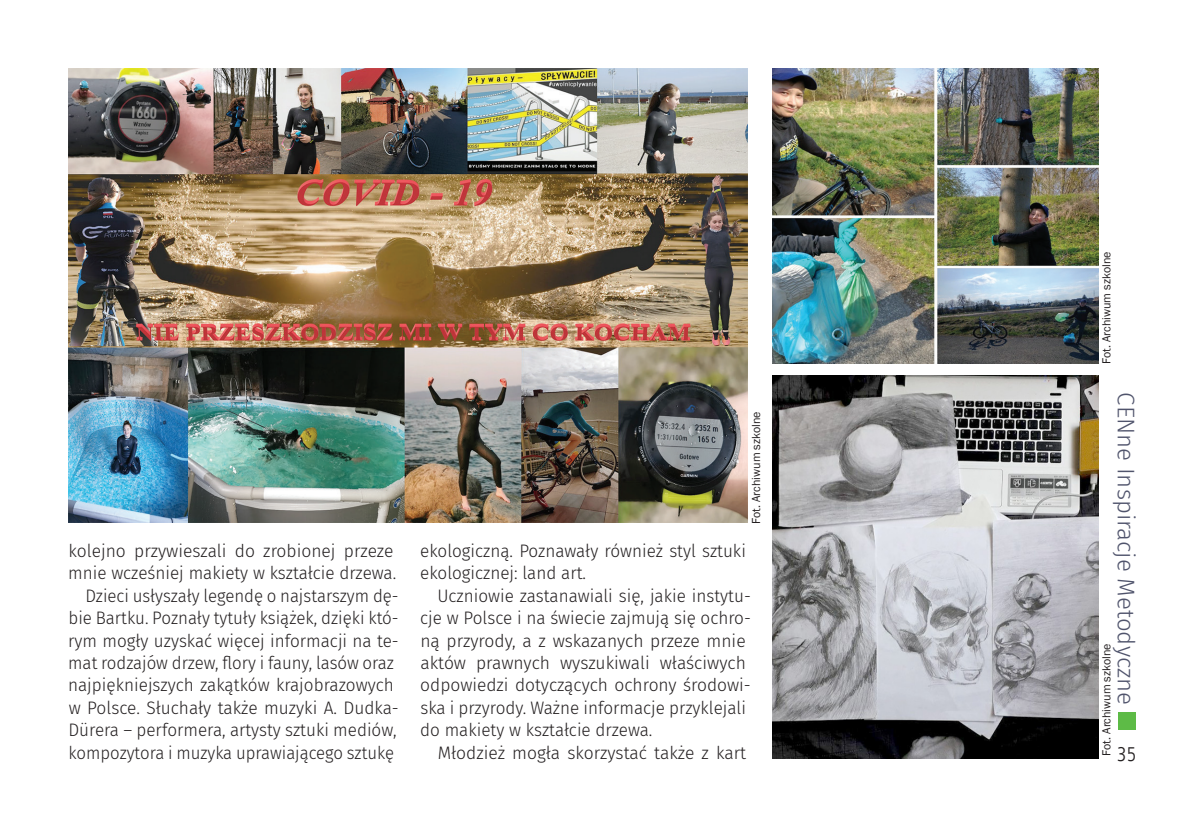
<style>
.page{position:relative;width:1191px;height:840px;background:#fff}
.page>*{position:absolute;margin:0;border:0;box-sizing:border-box;transform-origin:0 0}
.t1{font:300 24px "Fira Sans";color:#50546c}
.t2{font:20px "Humnst 777 Lt Cn EU";color:#231f20}
.TEXT{font:300 18px/22.4px "Fira Sans";color:#231f20;scale:.95 1}
.TEXT-2{font:300 18px/22.4px "Fira Sans";color:#231f20;scale:.94 1}
.TEXT-3{font:300 18px/22.4px "Fira Sans";color:#231f20}
.t3{font:12px "Franklin Gothic";color:#231f20}
</style>
<div class="page">
<img style="left:68px;top:68px;width:679px;height:454px">
<img style="left:772px;top:375px;width:326px;height:383px">
<img style="left:772px;top:68px;width:326px;height:295px">
<div style="left:1117px;top:711px;width:18px;height:18px;background:#5dbb46"></div>
<p class="TEXT-3" style="left:68px;top:539px;width:329px">kolejno przywieszali do zrobionej przeze mnie wcześniej makiety w kształcie drzewa.</p>
<p class="TEXT-2" style="left:68px;top:584px;width:353px;text-indent:17px">Dzieci usłyszały legendę o najstarszym dę&shy;bie Bartku. Poznały tytuły książek, dzięki któ&shy;rym mogły uzyskać więcej informacji na te&shy;mat rodzajów drzew, flory i fauny, lasów oraz najpiękniejszych zakątków krajobrazowych w Polsce. Słuchały także muzyki A. Dudka-Dürera – performera, artysty sztuki mediów, kompozytora i muzyka uprawiającego sztukę</p>
<p class="t3" style="left:749px;top:523px;width:114px;rotate:-90deg">Fot. Archiwum szkolne</p>
<p class="TEXT" style="left:420px;top:539px;width:344px">ekologiczną. Poznawały również styl sztuki ekologicznej: land art.</p>
<p class="TEXT" style="left:420px;top:584px;width:350px;text-indent:17px">Uczniowie zastanawiali się, jakie instytu&shy;cje w Polsce i na świecie zajmują się ochro&shy;ną przyrody, a z wskazanych przeze mnie aktów prawnych wyszukiwali właściwych odpowiedzi dotyczących ochrony środowi&shy;ska i przyrody. Ważne informacje przyklejali do makiety w kształcie drzewa.</p>
<p class="TEXT-3" style="left:438px;top:740px;width:310px">Młodzież mogła skorzystać także z kart</p>
<p class="t3" style="left:1099px;top:363px;width:114px;rotate:-90deg">Fot. Archiwum szkolne</p>
<p class="t1" style="left:1143px;top:392px;width:314px;rotate:90deg">CENne Inspiracje Metodyczne</p>
<p class="t3" style="left:1099px;top:755px;width:114px;rotate:-90deg">Fot. Archiwum szkolne</p>
<p class="t2" style="left:1117px;top:740px;width:21px">35</p>
</div>
